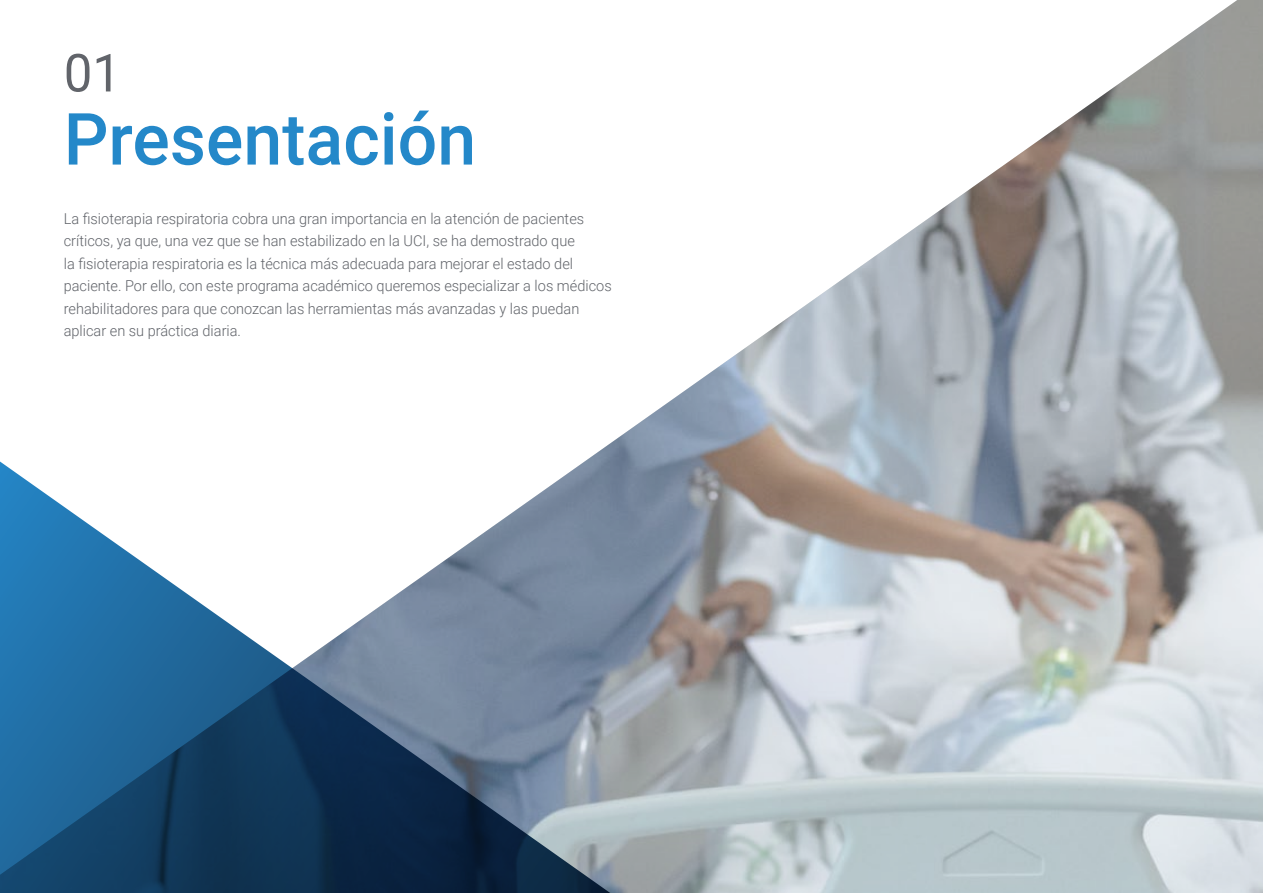
<style>
.page{position:relative;width:1263px;height:893px;background:#fff}
.page>*{position:absolute;margin:0;border:0;box-sizing:border-box;transform-origin:0 0}
.t1{font:500 72px "Roboto";color:#2488c9}
.t2{font:52.5px "Roboto";color:#61646a}
.t3{font:300 15px/22.5px "Roboto";color:#61646a}
</style>
<div class="page">
<img style="left:606px;top:0;width:657px;height:893px">
<svg style="left:0;top:446px;width:640px;height:447px"></svg>
<h2 class="t2" style="left:64px;top:36px;width:59px">01</h2>
<h1 class="t1" style="left:64px;top:89px;width:414px">Presentación</h1>
<p class="t3" style="left:64px;top:207px;width:549px">La fisioterapia respiratoria cobra una gran importancia en la atención de pacientes críticos, ya que, una vez que se han estabilizado en la UCI, se ha demostrado que<br>la fisioterapia respiratoria es la técnica más adecuada para mejorar el estado del paciente. Por ello, con este programa académico queremos especializar a los médicos rehabilitadores para que conozcan las herramientas más avanzadas y las puedan aplicar en su práctica diaria.</p>
</div>
